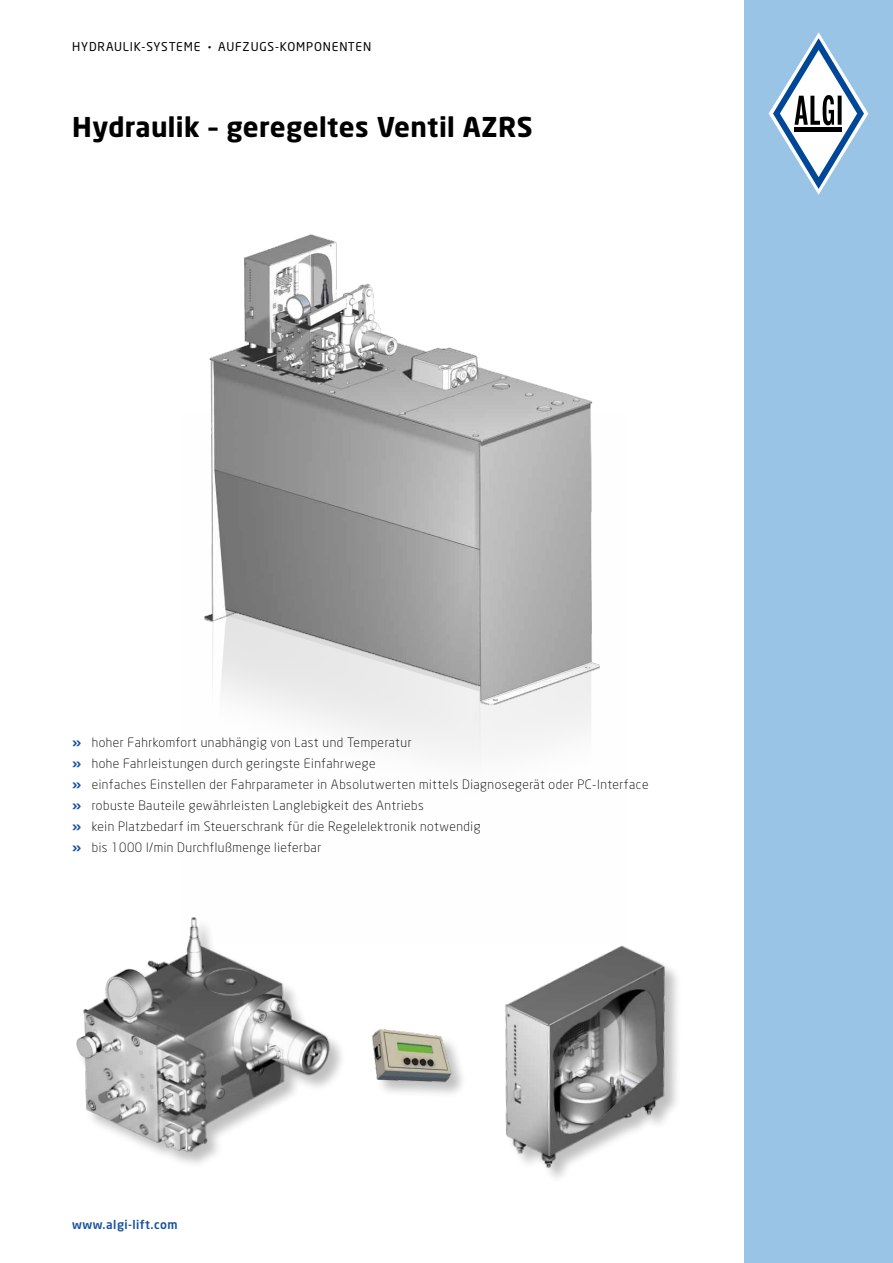
<style>
.page{position:relative;width:893px;height:1263px;background:#fff}
.page>*{position:absolute;margin:0;border:0;box-sizing:border-box;transform-origin:0 0}
.t1{font:700 27px "Neo Sans";letter-spacing:.015em;color:#000}
.t2{font:300 12.75px/21px "Neo Sans";letter-spacing:.04em;color:#000}
.t3{font:12px "Neo Sans";letter-spacing:.07em;color:#000}
.t4{font:500 12px "Neo Sans";letter-spacing:.04em;color:#17539e}
.s1{font-size:7.5px}
.s2{font-weight:700;color:#17539e}
</style>
<div class="page">
<div style="left:744px;top:0;width:149px;height:1263px;background:#99c4e6"></div>
<svg style="left:769px;top:32px;width:99px;height:163px"></svg>
<img style="left:204px;top:234px;width:396px;height:497px">
<div style="left:505px;top:945px;width:176px;height:239px;background:#000;opacity:.25"></div>
<img style="left:505px;top:945px;width:169px;height:228px">
<img style="left:76px;top:917px;width:260px;height:241px">
<div style="left:371px;top:1029px;width:96px;height:69px;background:#000;opacity:.25"></div>
<img style="left:371px;top:1029px;width:83px;height:57px">
<p class="t3" style="left:72px;top:39px;width:300px">HYDRAULIK-SYSTEME <span class="s1">•</span> AUFZUGS-KOMPONENTEN</p>
<h1 class="t1" style="left:72px;top:110px;width:462px">Hydraulik – geregeltes Ventil AZRS</h1>
<p class="t2" style="left:72px;top:732px;width:578px"><span class="s2">»</span> hoher Fahrkomfort unabhängig von Last und Temperatur<br><span class="s2">»</span> hohe Fahrleistungen durch geringste Einfahrwege<br><span class="s2">»</span> einfaches Einstellen der Fahrparameter in Absolutwerten mittels Diagnosegerät oder PC-Interface <span class="s2">»</span> robuste Bauteile gewährleisten Langlebigkeit des Antriebs<br><span class="s2">»</span> kein Platzbedarf im Steuerschrank für die Regelelektronik notwendig<br><span class="s2">»</span> bis 1000 l/min Durchflußmenge lieferbar</p>
<p class="t4" style="left:72px;top:1217px;width:107px">www.algi-lift.com</p>
</div>
